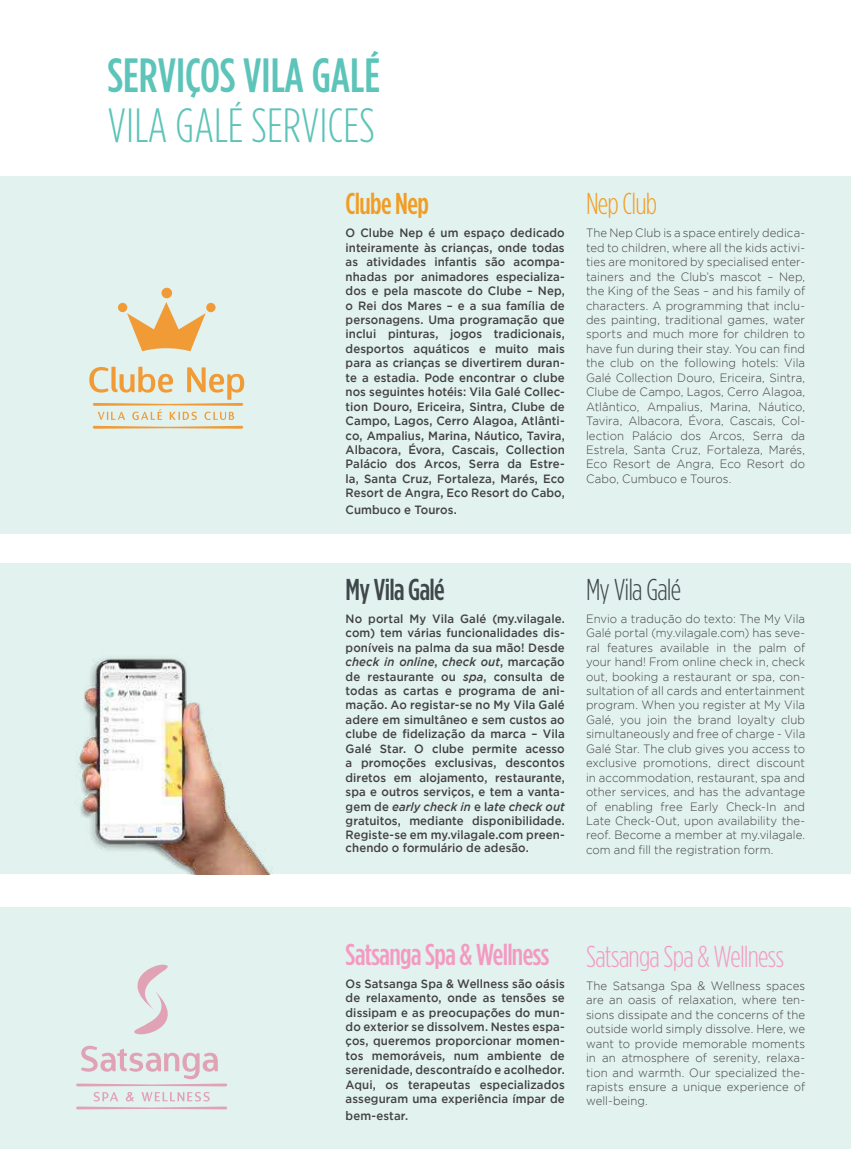
<style>
.page{position:relative;width:851px;height:1149px;background:#fff}
.page>*{position:absolute;margin:0;border:0;box-sizing:border-box;transform-origin:0 0}
.t1{font:500 48px "Gotham Condensed";color:#5dc4b9}
.t2{font:300 48px "Gotham Condensed";color:#5dc4b9}
.t3{font:500 30.15px "Gotham Condensed";letter-spacing:-.02em;color:#f49ac2}
.t4{font:300 30.15px "Gotham Condensed";letter-spacing:-.025em;color:#f49ac2}
.t5{font:500 30.15px "Gotham Condensed";letter-spacing:-.02em;color:#3f474a}
.t6{font:300 30.15px "Gotham Condensed";letter-spacing:-.03em;color:#3f474a}
.t7{font:500 30.15px "Gotham Condensed";letter-spacing:-.02em;color:#f19d25}
.t8{font:300 30.15px "Gotham Condensed";letter-spacing:-.03em;color:#f19d25}
.t9{font:500 12px/14.4px "Gotham";letter-spacing:.005em;color:#414042;text-align:justify;scale:.95 1}
.t10{font:300 12px/14.4px "Gotham";letter-spacing:.005em;color:#414042;text-align:justify;scale:.95 1}
.s1{font-style:italic}
</style>
<div class="page">
<div style="left:0;top:176px;width:850px;height:358px;background:#e2f2ef"></div>
<div style="left:0;top:563px;width:850px;height:310px;background:#e2f2ef"></div>
<div style="left:0;top:906px;width:850px;height:242px;background:#e2f2ef"></div>
<div style="left:161px;top:287px;width:11px;height:11px;background:#f09b36;border-radius:50%"></div>
<div style="left:118px;top:303px;width:9px;height:9px;background:#f09b36;border-radius:50%"></div>
<div style="left:206px;top:303px;width:9px;height:9px;background:#f09b36;border-radius:50%"></div>
<svg style="left:127px;top:302px;width:78px;height:49px"></svg>
<svg style="left:89px;top:366px;width:155px;height:62px"></svg>
<img style="left:75px;top:658px;width:198px;height:215px">
<svg style="left:134px;top:964px;width:34px;height:71px"></svg>
<svg style="left:76px;top:1045px;width:151px;height:64px"></svg>
<h1 class="t1" style="left:107px;top:47px;width:274px">SERVIÇOS VILA GALÉ</h1>
<h1 class="t2" style="left:107px;top:98px;width:269px">VILA GALÉ SERVICES</h1>
<h2 class="t7" style="left:345px;top:186px;width:85px">Clube Nep</h2>
<p class="t9" style="left:345px;top:226px;width:232px">O Clube Nep é um espaço dedicado inteiramente às crianças, onde todas as atividades infantis são acompa&shy;nhadas por animadores especializa&shy;dos e pela mascote do Clube – Nep, o Rei dos Mares – e a sua família de personagens. Uma programação que inclui pinturas, jogos tradicionais, desportos aquáticos e muito mais para as crianças se divertirem duran&shy;te a estadia. Pode encontrar o clube nos seguintes hotéis: Vila Galé Collec&shy;tion Douro, Ericeira, Sintra, Clube de Campo, Lagos, Cerro Alagoa, Atlânti&shy;co, Ampalius, Marina, Náutico, Tavira, Albacora, Évora, Cascais, Collection Palácio dos Arcos, Serra da Estre&shy;la, Santa Cruz, Fortaleza, Marés, Eco Resort de Angra, Eco Resort do Cabo,</p>
<p class="t9" style="left:345px;top:503px;width:119px">Cumbuco e Touros.</p>
<h2 class="t8" style="left:586px;top:187px;width:73px">Nep Club</h2>
<p class="t10" style="left:586px;top:226px;width:232px">The Nep Club is a space entirely dedica&shy;ted to children, where all the kids activi&shy;ties are monitored by specialised enter&shy;tainers and the Club’s mascot – Nep, the King of the Seas – and his family of characters. A programming that inclu&shy;des painting, traditional games, water sports and much more for children to have fun during their stay. You can find the club on the following hotels: Vila Galé Collection Douro, Ericeira, Sintra, Clube de Campo, Lagos, Cerro Alagoa, Atlântico, Ampalius, Marina, Náutico, Tavira, Albacora, Évora, Cascais, Col&shy;lection Palácio dos Arcos, Serra da Estrela, Santa Cruz, Fortaleza, Marés, Eco Resort de Angra, Eco Resort do Cabo, Cumbuco e Touros.</p>
<h2 class="t5" style="left:345px;top:571px;width:101px">My Vila Galé</h2>
<p class="t9" style="left:345px;top:612px;width:232px">No portal My Vila Galé (my.vilagale. com) tem várias funcionalidades dis&shy;poníveis na palma da sua mão! Desde <span class="s1">check in online</span>, <span class="s1">check out</span>, marcação de restaurante ou <span class="s1">spa</span>, consulta de todas as cartas e programa de ani&shy;mação. Ao registar-se no My Vila Galé adere em simultâneo e sem custos ao clube de fidelização da marca – Vila Galé Star. O clube permite acesso a promoções exclusivas, descontos diretos em alojamento, restaurante, spa e outros serviços, e tem a vanta&shy;gem de <span class="s1">early check in</span> e l<span class="s1">ate check out </span>gratuitos, mediante disponibilidade.<br>Registe-se em my.vilagale.com preen-</p>
<p class="t9" style="left:345px;top:841px;width:194px">chendo o formulário de adesão.</p>
<h2 class="t6" style="left:586px;top:572px;width:97px">My Vila Galé</h2>
<p class="t10" style="left:586px;top:612px;width:232px">Envio a tradução do texto: The My Vila Galé portal (my.vilagale.com) has seve&shy;ral features available in the palm of your hand! From online check in, check out, booking a restaurant or spa, con&shy;sultation of all cards and entertainment program. When you register at My Vila Galé, you join the brand loyalty club simultaneously and free of charge - Vila Galé Star. The club gives you access to exclusive promotions, direct discount in accommodation, restaurant, spa and other services, and has the advantage of enabling free Early Check-In and Late Check-Out, upon availability the&shy;reof. Become a member at my.vilagale. com and fill the registration form.</p>
<h2 class="t3" style="left:345px;top:936px;width:205px">Satsanga Spa &amp; Wellness</h2>
<p class="t9" style="left:345px;top:976px;width:232px">Os Satsanga Spa &amp; Wellness são oásis de relaxamento, onde as tensões se dissipam e as preocupações do mun&shy;do exterior se dissolvem. Nestes espa&shy;ços, queremos proporcionar momen&shy;tos memoráveis, num ambiente de serenidade, descontraído e acolhedor.<br>Aqui, os terapeutas especializados asseguram uma experiência ímpar de</p>
<p class="t9" style="left:345px;top:1109px;width:67px">bem-estar.</p>
<h2 class="t4" style="left:586px;top:939px;width:200px">Satsanga Spa &amp; Wellness</h2>
<p class="t10" style="left:586px;top:978px;width:232px">The Satsanga Spa &amp; Wellness spaces are an oasis of relaxation, where ten&shy;sions dissipate and the concerns of the outside world simply dissolve. Here, we want to provide memorable moments in an atmosphere of serenity, relaxa&shy;tion and warmth. Our specialized the&shy;rapists ensure a unique experience of well-being.</p>
</div>
